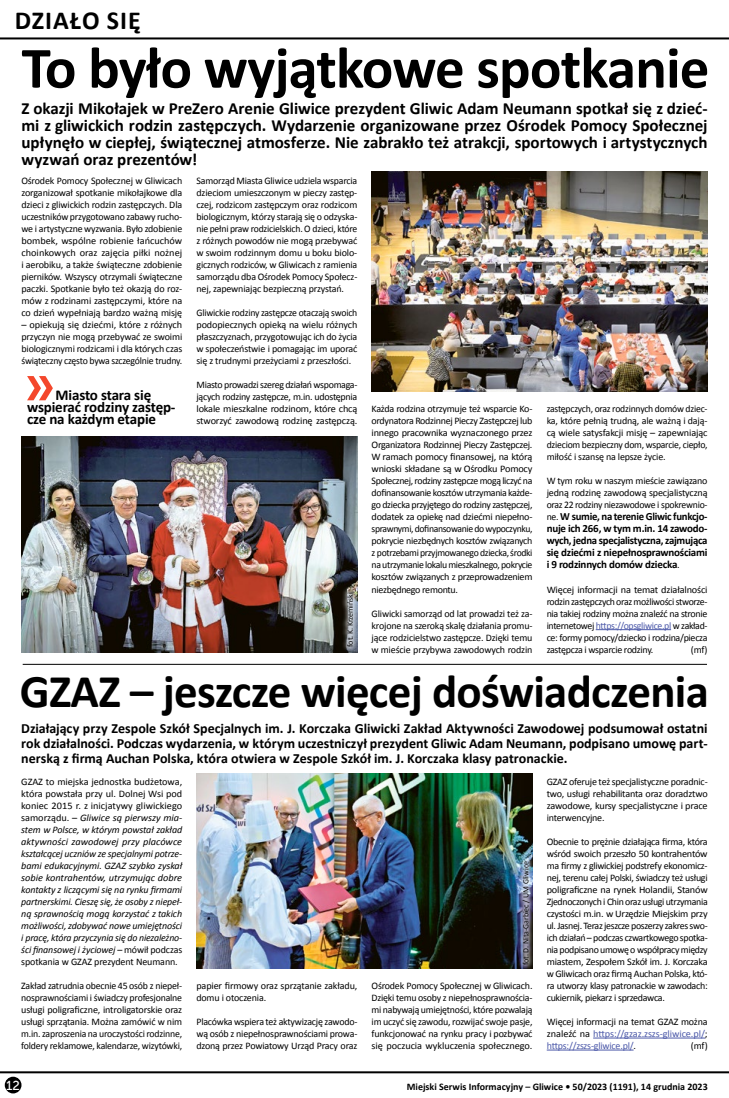
<style>
.page{position:relative;width:729px;height:1098px;background:#fff}
.page>*{position:absolute;margin:0;border:0;box-sizing:border-box;transform-origin:0 0}
.t1{font:700 59px "Calibri";letter-spacing:-.015em;color:#000}
.t2{font:700 47px "Calibri";letter-spacing:-.015em;color:#000}
.t3{font:700 26px "Calibri";letter-spacing:.04em;color:#000}
.t4{font:700 17px/17px "Calibri";letter-spacing:-.005em;color:#000;text-align:justify}
.t5{font:700 15px/12px "Calibri";letter-spacing:-.01em;color:#000}
.t6{font:700 14px/15px "Calibri";color:#000;text-align:justify}
.t7{font:13px "Museo Sans 500";color:#fff}
.t8{font:700 11px/12px "Calibri";letter-spacing:-.02em;color:#000;text-align:justify}
.t9{font:10px/12px "Calibri";letter-spacing:-.02em;color:#000;text-align:justify}
.t10{font:italic 10px/12px "Calibri";letter-spacing:-.015em;color:#000;text-align:justify}
.t11{font:10px/12px "Calibri";letter-spacing:-.015em;color:#4c59a9;text-align:justify}
.t12{font:700 10px "Calibri";color:#000}
.t13{font:8px "Calibri";letter-spacing:-.01em;color:#000}
.s1{font-weight:400;font-size:10px}
.s2{color:#4c59a9}
.s3{font-style:normal}
.s4{color:#000}
</style>
<div class="page">
<hr style="left:0;top:1070px;width:729px;height:2px;background:#000">
<div style="left:5px;top:1076px;width:16px;height:16px;background:#000;border-radius:50%"></div>
<hr style="left:0;top:37px;width:729px;height:2px;background:#000">
<hr style="left:593px;top:1037px;width:111px;height:1px;background:#4c59a9">
<hr style="left:546px;top:1049px;width:87px;height:1px;background:#4c59a9">
<svg style="left:27px;top:376px;width:26px;height:24px"></svg>
<hr style="left:595px;top:629px;width:76px;height:1px;background:#4c59a9">
<img style="left:371px;top:171px;width:336px;height:220px">
<img style="left:21px;top:436px;width:336px;height:216px">
<hr style="left:23px;top:663px;width:684px;height:1px;background:#000">
<img style="left:196px;top:773px;width:336px;height:195px">
<div style="left:340px;top:586px;width:18px;height:66px;background:#fff;opacity:.75"></div>
<div style="left:516px;top:855px;width:20px;height:115px;background:#fff;opacity:.75"></div>
<h3 class="t3" style="left:15px;top:4px;width:127px">DZIAŁO SIĘ</h3>
<h1 class="t1" style="left:22px;top:30px;width:689px">To było wyjątkowe spotkanie</h1>
<p class="t4" style="left:21px;top:99px;width:687px">Z okazji Mikołajek w PreZero Arenie Gliwice prezydent Gliwic Adam Neumann spotkał się z dzieć&shy;mi z gliwickich rodzin zastępczych. Wydarzenie organizowane przez Ośrodek Pomocy Społecznej upłynęło w ciepłej, świątecznej atmosferze. Nie zabrakło też atrakcji, sportowych i artystycznych wyzwań oraz prezentów!</p>
<p class="t9" style="left:21px;top:175px;width:162px">Ośrodek Pomocy Społecznej w Gliwicach zorganizował spotkanie mikołajkowe dla dzieci z gliwickich rodzin zastępczych. Dla uczestników przygotowano zabawy rucho&shy;we i artystyczne wyzwania. Było zdobienie bombek, wspólne robienie łańcuchów choinkowych oraz zajęcia piłki nożnej i aerobiku, a także świąteczne zdobienie pierników. Wszyscy otrzymali świąteczne paczki. Spotkanie było też okazją do roz&shy;mów z rodzinami zastępczymi, które na co dzień wypełniają bardzo ważną misję</p>
<p class="t9" style="left:21px;top:319px;width:162px">– opiekują się dziećmi, które z różnych przyczyn nie mogą przebywać ze swoimi biologicznymi rodzicami i dla których czas świąteczny często bywa szczególnie trudny.</p>
<h3 class="t5" style="left:27px;top:389px;width:150px;text-indent:28px">Miasto stara się wspierać rodziny zastęp&shy;cze na każdym etapie</h3>
<p class="t9" style="left:196px;top:175px;width:162px">Samorząd Miasta Gliwice udziela wsparcia dzieciom umieszczonym w pieczy zastęp&shy;czej, rodzicom zastępczym oraz rodzicom biologicznym, którzy starają się o odzyska&shy;nie pełni praw rodzicielskich. O dzieci, które z różnych powodów nie mogą przebywać w swoim rodzinnym domu u boku biolo&shy;gicznych rodziców, w Gliwicach z ramienia samorządu dba Ośrodek Pomocy Społecz&shy;nej, zapewniając bezpieczną przystań.</p>
<p class="t9" style="left:196px;top:307px;width:162px">Gliwickie rodziny zastępcze otaczają swoich podopiecznych opieką na wielu różnych płaszczyznach, przygotowując ich do życia w społeczeństwie i pomagając im uporać się z trudnymi przeżyciami z przeszłości.</p>
<p class="t9" style="left:196px;top:379px;width:162px">Miasto prowadzi szereg działań wspomaga&shy;jących rodziny zastępcze, m.in. udostępnia lokale mieszkalne rodzinom, które chcą stworzyć zawodową rodzinę zastępczą.</p>
<p class="t9" style="left:546px;top:403px;width:162px">zastępczych, oraz rodzinnych domów dziec&shy;ka, które pełnią trudną, ale ważną i dają&shy;cą wiele satysfakcji misję – zapewniając dzieciom bezpieczny dom, wsparcie, ciepło, miłość i szansę na lepsze życie.</p>
<p class="t9" style="left:546px;top:475px;width:162px">W tym roku w naszym mieście zawiązano jedną rodzinę zawodową specjalistyczną oraz 22 rodziny niezawodowe i spokrewnio-</p>
<p class="t8" style="left:546px;top:510px;width:162px"><span class="s1">ne.</span> W sumie, na terenie Gliwic funkcjo&shy;nuje ich 266, w tym m.in. 14 zawodo&shy;wych, jedna specjalistyczna, zajmująca się dziećmi z niepełnosprawnościami i 9 rodzinnych domów dziecka<span class="s1">.</span></p>
<p class="t9" style="left:546px;top:583px;width:162px">Więcej informacji na temat działalności rodzin zastępczych oraz możliwości stworze&shy;nia takiej rodziny można znaleźć na stronie internetowej <span class="s2">https://opsgliwice.pl</span> w zakład&shy;ce: formy pomocy/dziecko i rodzina/piecza zastępcza i wsparcie rodziny.</p>
<p class="t9" style="left:371px;top:403px;width:162px">Każda rodzina otrzymuje też wsparcie Ko&shy;ordynatora Rodzinnej Pieczy Zastępczej lub innego pracownika wyznaczonego przez Organizatora Rodzinnej Pieczy Zastępczej.<br>W ramach pomocy finansowej, na którą wnioski składane są w Ośrodku Pomocy Społecznej, rodziny zastępcze mogą liczyć na dofinansowanie kosztów utrzymania każde&shy;go dziecka przyjętego do rodziny zastępczej, dodatek za opiekę nad dziećmi niepełno&shy;sprawnymi, dofinansowanie do wypoczynku, pokrycie niezbędnych kosztów związanych z potrzebami przyjmowanego dziecka, środki na utrzymanie lokalu mieszkalnego, pokrycie kosztów związanych z przeprowadzeniem niezbędnego remontu.</p>
<p class="t9" style="left:371px;top:607px;width:162px">Gliwicki samorząd od lat prowadzi też za&shy;krojone na szeroką skalę działania promu&shy;jące rodzicielstwo zastępcze. Dzięki temu w mieście przybywa zawodowych rodzin</p>
<p class="t13" style="left:345px;top:646px;width:56px;rotate:-90deg">fot. K. Krzemiński</p>
<p class="t9" style="left:690px;top:643px;width:18px">(mf)</p>
<h2 class="t2" style="left:20px;top:661px;width:690px">GZAZ – jeszcze więcej doświadczenia</h2>
<p class="t6" style="left:21px;top:720px;width:687px">Działający przy Zespole Szkół Specjalnych im. J. Korczaka Gliwicki Zakład Aktywności Zawodowej podsumował ostatni rok działalności. Podczas wydarzenia, w którym uczestniczył prezydent Gliwic Adam Neumann, podpisano umowę part&shy;nerską z firmą Auchan Polska, która otwiera w Zespole Szkół im. J. Korczaka klasy patronackie.</p>
<p class="t10" style="left:21px;top:774px;width:162px"><span class="s3">GZAZ to miejska jednostka budżetowa, która powstała przy ul. Dolnej Wsi pod koniec 2015 r. z inicjatywy gliwickiego samorządu. –</span> Gliwice są pierwszy mia&shy;stem w Polsce, w którym powstał zakład aktywności zawodowej przy placówce kształcącej uczniów ze specjalnymi potrze&shy;bami edukacyjnymi. GZAZ szybko zyskał sobie kontrahentów, utrzymując dobre kontakty z liczącymi się na rynku firmami partnerskimi. Cieszę się, że osoby z niepeł&shy;ną sprawnością mogą korzystać z takich możliwości, zdobywać nowe umiejętności i pracę, która przyczynia się do niezależno&shy;ści finansowej i życiowej <span class="s3">– mówił podczas spotkania w GZAZ prezydent Neumann.</span></p>
<p class="t9" style="left:21px;top:979px;width:162px">Zakład zatrudnia obecnie 45 osób z niepeł&shy;nosprawnościami i świadczy profesjonalne usługi poligraficzne, introligatorskie oraz usługi sprzątania. Można zamówić w nim m.in. zaproszenia na uroczystości rodzinne, foldery reklamowe, kalendarze, wizytówki,</p>
<p class="t9" style="left:196px;top:979px;width:162px">papier firmowy oraz sprzątanie zakładu, domu i otoczenia.</p>
<p class="t9" style="left:546px;top:775px;width:162px">GZAZ oferuje też specjalistyczne poradnic&shy;two, usługi rehabilitanta oraz doradztwo zawodowe, kursy specjalistyczne i prace interwencyjne.</p>
<p class="t9" style="left:546px;top:835px;width:162px">Obecnie to prężnie działająca firma, która wśród swoich przeszło 50 kontrahentów ma firmy z gliwickiej podstrefy ekonomicz&shy;nej, terenu całej Polski, świadczy też usługi poligraficzne na rynek Holandii, Stanów Zjednoczonych i Chin oraz usługi utrzymania czystości m.in. w Urzędzie Miejskim przy ul. Jasnej. Teraz jeszcze poszerzy zakres swo&shy;ich działań – podczas czwartkowego spotka&shy;nia podpisano umowę o współpracy między miastem, Zespołem Szkół im. J. Korczaka w Gliwicach oraz firmą Auchan Polska, któ&shy;ra utworzy klasy patronackie w zawodach: cukiernik, piekarz i sprzedawca.</p>
<p class="t11" style="left:546px;top:1015px;width:162px"><span class="s4">Więcej informacji na temat GZAZ można znaleźć na</span> https://gzaz.zszs-gliwice.pl/<span class="s4">; </span>https://zszs-gliwice.pl/<span class="s4">.</span></p>
<p class="t13" style="left:521px;top:964px;width:106px;rotate:-90deg">fot. D. Nita-Garbiec / UM Gliwice</p>
<p class="t9" style="left:371px;top:979px;width:162px">Ośrodek Pomocy Społecznej w Gliwicach.<br>Dzięki temu osoby z niepełnosprawnościa&shy;mi nabywają umiejętności, które pozwalają im uczyć się zawodu, rozwijać swoje pasje, funkcjonować na rynku pracy i pozbywać się poczucia wykluczenia społecznego.</p>
<p class="t9" style="left:196px;top:1015px;width:162px">Placówka wspiera też aktywizację zawodo&shy;wą osób z niepełnosprawnościami prowa&shy;dzoną przez Powiatowy Urząd Pracy oraz</p>
<p class="t9" style="left:690px;top:1039px;width:18px">(mf)</p>
<h3 class="t7" style="left:6px;top:1077px;width:15px">12</h3>
<p class="t12" style="left:407px;top:1079px;width:302px">Miejski Serwis Informacyjny – Gliwice • 50/2023 (1191), 14 grudnia 2023</p>
</div>
